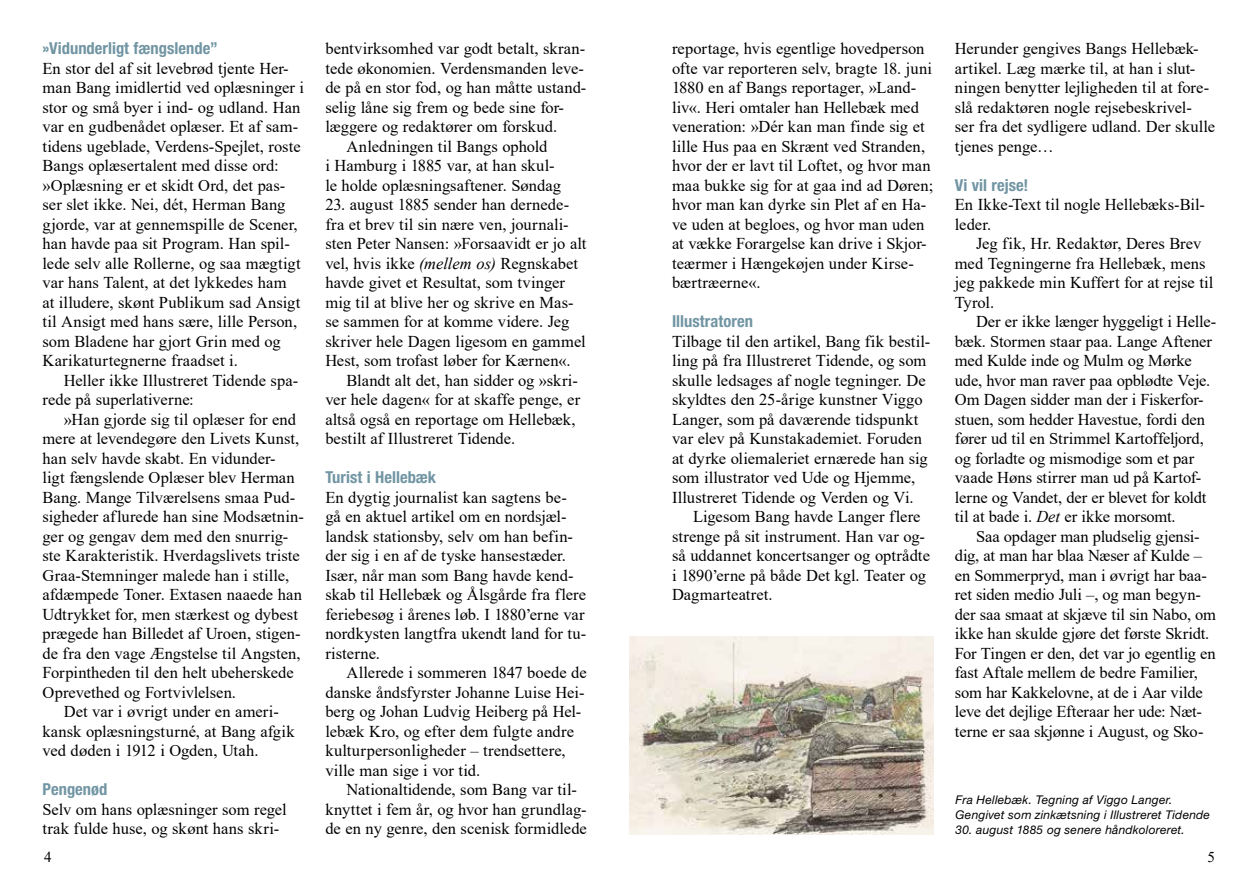
<style>
.page{position:relative;width:1259px;height:893px;background:#fff}
.page>*{position:absolute;margin:0;border:0;box-sizing:border-box;transform-origin:0 0}
.t1{font:16.5px/19.5px "Times New Roman";color:#000}
.t2{font:700 condensed 16.5px "Helvetica Neue LT Std";letter-spacing:.005em;color:#7195a3}
.t3{font:15px "Times New Roman";color:#000}
.t4{font:italic 12px/15px "Helvetica Neue LT Std";letter-spacing:.015em;color:#000}
.s1{font-style:italic}
</style>
<div class="page">
<img style="left:629px;top:637px;width:304px;height:197px">
<p class="t2" style="left:43px;top:38px;width:177px">»Vidunderligt fængslende”</p>
<p class="t1" style="left:43px;top:58px;width:263px">En stor del af sit levebrød tjente Her&shy;man Bang imidlertid ved oplæsninger i stor og små byer i ind- og udland. Han var en gudbenådet oplæser. Et af sam&shy;tidens ugeblade, Verdens-Spejlet, roste Bangs oplæsertalent med disse ord: »Oplæsning er et skidt Ord, det pas&shy;ser slet ikke. Nei, dét, Herman Bang gjorde, var at gennemspille de Scener, han havde paa sit Program. Han spil&shy;lede selv alle Rollerne, og saa mægtigt var hans Talent, at det lykkedes ham<br>at illudere, skønt Publikum sad Ansigt til Ansigt med hans sære, lille Person, som Bladene har gjort Grin med og Karikaturtegnerne fraadset i.</p>
<p class="t1" style="left:43px;top:370px;width:257px;text-indent:21px">Heller ikke Illustreret Tidende spa&shy;rede på superlativerne:</p>
<p class="t1" style="left:64px;top:409px;width:234px">»Han gjorde sig til oplæser for end</p>
<p class="t1" style="left:43px;top:428px;width:258px">mere at levendegøre den Livets Kunst,</p>
<p class="t1" style="left:43px;top:448px;width:234px">han selv havde skabt. En vidunder-</p>
<p class="t1" style="left:43px;top:467px;width:254px">ligt fængslende Oplæser blev Herman</p>
<p class="t1" style="left:43px;top:487px;width:254px">Bang. Mange Tilværelsens smaa Pud-</p>
<p class="t1" style="left:43px;top:506px;width:263px">sigheder aflurede han sine Modsætnin-</p>
<p class="t1" style="left:43px;top:526px;width:247px">ger og gengav dem med den snurrig-</p>
<p class="t1" style="left:43px;top:545px;width:259px">ste Karakteristik. Hverdagslivets triste</p>
<p class="t1" style="left:43px;top:565px;width:248px">Graa-Stemninger malede han i stille,</p>
<p class="t1" style="left:43px;top:584px;width:261px">afdæmpede Toner. Extasen naaede han</p>
<p class="t1" style="left:43px;top:604px;width:257px">Udtrykket for, men stærkest og dybest</p>
<p class="t1" style="left:43px;top:623px;width:259px">prægede han Billedet af Uroen, stigen-</p>
<p class="t1" style="left:43px;top:643px;width:260px">de fra den vage Ængstelse til Angsten,</p>
<p class="t1" style="left:43px;top:662px;width:253px">Forpintheden til den helt ubeherskede</p>
<p class="t1" style="left:43px;top:682px;width:195px">Oprevethed og Fortvivlelsen.</p>
<p class="t1" style="left:64px;top:701px;width:216px">Det var i øvrigt under en ameri-</p>
<p class="t1" style="left:43px;top:721px;width:254px">kansk oplæsningsturné, at Bang afgik</p>
<p class="t1" style="left:43px;top:740px;width:217px">ved døden i 1912 i Ogden, Utah.</p>
<p class="t2" style="left:43px;top:779px;width:66px">Pengenød</p>
<p class="t1" style="left:43px;top:799px;width:246px">Selv om hans oplæsninger som regel trak fulde huse, og skønt hans skri-</p>
<p class="t1" style="left:325px;top:38px;width:261px">bentvirksomhed var godt betalt, skran-</p>
<p class="t1" style="left:325px;top:58px;width:260px">tede økonomien. Verdensmanden leve-</p>
<p class="t1" style="left:325px;top:78px;width:263px">de på en stor fod, og han måtte ustand-</p>
<p class="t1" style="left:325px;top:97px;width:240px">selig låne sig frem og bede sine for-</p>
<p class="t1" style="left:325px;top:117px;width:233px">læggere og redaktører om forskud.</p>
<p class="t1" style="left:346px;top:136px;width:202px">Anledningen til Bangs ophold</p>
<p class="t1" style="left:325px;top:156px;width:231px">i Hamburg i 1885 var, at han skul-</p>
<p class="t1" style="left:325px;top:175px;width:237px">le holde oplæsningsaftener. Søndag</p>
<p class="t1" style="left:325px;top:195px;width:245px">23. august 1885 sender han dernede-</p>
<p class="t1" style="left:325px;top:214px;width:245px">fra et brev til sin nære ven, journali-</p>
<p class="t1" style="left:325px;top:234px;width:262px">sten Peter Nansen: »Forsaavidt er jo alt</p>
<p class="t1" style="left:325px;top:253px;width:254px">vel, hvis ikke <span class="s1">(mellem os)</span> Regnskabet</p>
<p class="t1" style="left:325px;top:273px;width:241px">havde givet et Resultat, som tvinger</p>
<p class="t1" style="left:325px;top:292px;width:250px">mig til at blive her og skrive en Mas-</p>
<p class="t1" style="left:325px;top:312px;width:245px">se sammen for at komme videre. Jeg</p>
<p class="t1" style="left:325px;top:331px;width:262px">skriver hele Dagen ligesom en gammel</p>
<p class="t1" style="left:325px;top:351px;width:247px">Hest, som trofast løber for Kærnen«.</p>
<p class="t1" style="left:346px;top:370px;width:233px">Blandt alt det, han sidder og »skri-</p>
<p class="t1" style="left:325px;top:390px;width:256px">ver hele dagen« for at skaffe penge, er</p>
<p class="t1" style="left:325px;top:409px;width:252px">altså også en reportage om Hellebæk,</p>
<p class="t1" style="left:325px;top:429px;width:191px">bestilt af Illustreret Tidende.</p>
<p class="t2" style="left:325px;top:468px;width:112px">Turist i Hellebæk</p>
<p class="t1" style="left:325px;top:487px;width:262px">En dygtig journalist kan sagtens be&shy;gå en aktuel artikel om en nordsjæl&shy;landsk stationsby, selv om han befin&shy;der sig i en af de tyske hansestæder.<br>Især, når man som Bang havde kend&shy;skab til Hellebæk og Ålsgårde fra flere feriebesøg i årenes løb. I 1880’erne var nordkysten langtfra ukendt land for tu&shy;risterne.</p>
<p class="t1" style="left:325px;top:663px;width:263px;text-indent:21px">Allerede i sommeren 1847 boede de danske åndsfyrster Johanne Luise Hei&shy;berg og Johan Ludvig Heiberg på Hel&shy;lebæk Kro, og efter dem fulgte andre kulturpersonligheder – trendsettere, ville man sige i vor tid.</p>
<p class="t1" style="left:325px;top:780px;width:263px;text-indent:21px">Nationaltidende, som Bang var til&shy;knyttet i fem år, og hvor han grundlag&shy;de en ny genre, den scenisk formidlede</p>
<p class="t1" style="left:672px;top:38px;width:263px">reportage, hvis egentlige hovedperson ofte var reporteren selv, bragte 18. juni 1880 en af Bangs reportager, »Land&shy;liv«. Heri omtaler han Hellebæk med veneration: »Dér kan man finde sig et lille Hus paa en Skrænt ved Stranden, hvor der er lavt til Loftet, og hvor man maa bukke sig for at gaa ind ad Døren; hvor man kan dyrke sin Plet af en Ha&shy;ve uden at begloes, og hvor man uden at vække Forargelse kan drive i Skjor&shy;teærmer i Hængekøjen under Kirse&shy;bærtræerne«.</p>
<p class="t2" style="left:672px;top:311px;width:82px">Illustratoren</p>
<p class="t1" style="left:672px;top:331px;width:260px">Tilbage til den artikel, Bang fik bestil&shy;ling på fra Illustreret Tidende, og som skulle ledsages af nogle tegninger. De skyldtes den 25-årige kunstner Viggo Langer, som på daværende tidspunkt var elev på Kunstakademiet. Foruden at dyrke oliemaleriet ernærede han sig som illustrator ved Ude og Hjemme, Illustreret Tidende og Verden og Vi.</p>
<p class="t1" style="left:672px;top:506px;width:259px;text-indent:21px">Ligesom Bang havde Langer flere strenge på sit instrument. Han var og&shy;så uddannet koncertsanger og optrådte i 1890’erne på både Det kgl. Teater og<br>Dagmarteatret.</p>
<p class="t1" style="left:955px;top:38px;width:262px">Herunder gengives Bangs Hellebæk&shy;artikel. Læg mærke til, at han i slut&shy;ningen benytter lejligheden til at fore&shy;slå redaktøren nogle rejsebeskrivel&shy;ser fra det sydligere udland. Der skulle tjenes penge…</p>
<p class="t2" style="left:955px;top:175px;width:75px">Vi vil rejse!</p>
<p class="t1" style="left:955px;top:194px;width:252px">En Ikke-Text til nogle Hellebæks-Bil&shy;leder.</p>
<p class="t1" style="left:955px;top:233px;width:260px;text-indent:21px">Jeg fik, Hr. Redaktør, Deres Brev med Tegningerne fra Hellebæk, mens jeg pakkede min Kuffert for at rejse til<br>Tyrol.</p>
<p class="t1" style="left:955px;top:311px;width:263px;text-indent:21px">Der er ikke længer hyggeligt i Helle&shy;bæk. Stormen staar paa. Lange Aftener med Kulde inde og Mulm og Mørke ude, hvor man raver paa opblødte Veje.<br>Om Dagen sidder man der i Fiskerfor&shy;stuen, som hedder Havestue, fordi den fører ud til en Strimmel Kartoffeljord, og forladte og mismodige som et par vaade Høns stirrer man ud på Kartof&shy;lerne og Vandet, der er blevet for koldt til at bade i. <span class="s1">Det</span> er ikke morsomt.</p>
<p class="t1" style="left:955px;top:526px;width:263px;text-indent:21px">Saa opdager man pludselig gjensi&shy;dig, at man har blaa Næser af Kulde – en Sommerpryd, man i øvrigt har baa&shy;ret siden medio Juli –, og man begyn&shy;der saa smaat at skjæve til sin Nabo, om ikke han skulde gjøre det første Skridt.<br>For Tingen er den, det var jo egentlig en fast Aftale mellem de bedre Familier, som har Kakkelovne, at de i Aar vilde leve det dejlige Efteraar her ude: Næt&shy;terne er saa skjønne i August, og Sko-</p>
<p class="t4" style="left:955px;top:792px;width:256px">Fra Hellebæk. Tegning af Viggo Langer.<br>Gengivet som zinkætsning i Illustreret Tidende</p>
<p class="t4" style="left:955px;top:822px;width:231px">30. august 1885 og senere håndkoloreret.</p>
<p class="t3" style="left:44px;top:847px;width:9px">4</p>
<p class="t3" style="left:1207px;top:847px;width:9px">5</p>
</div>
